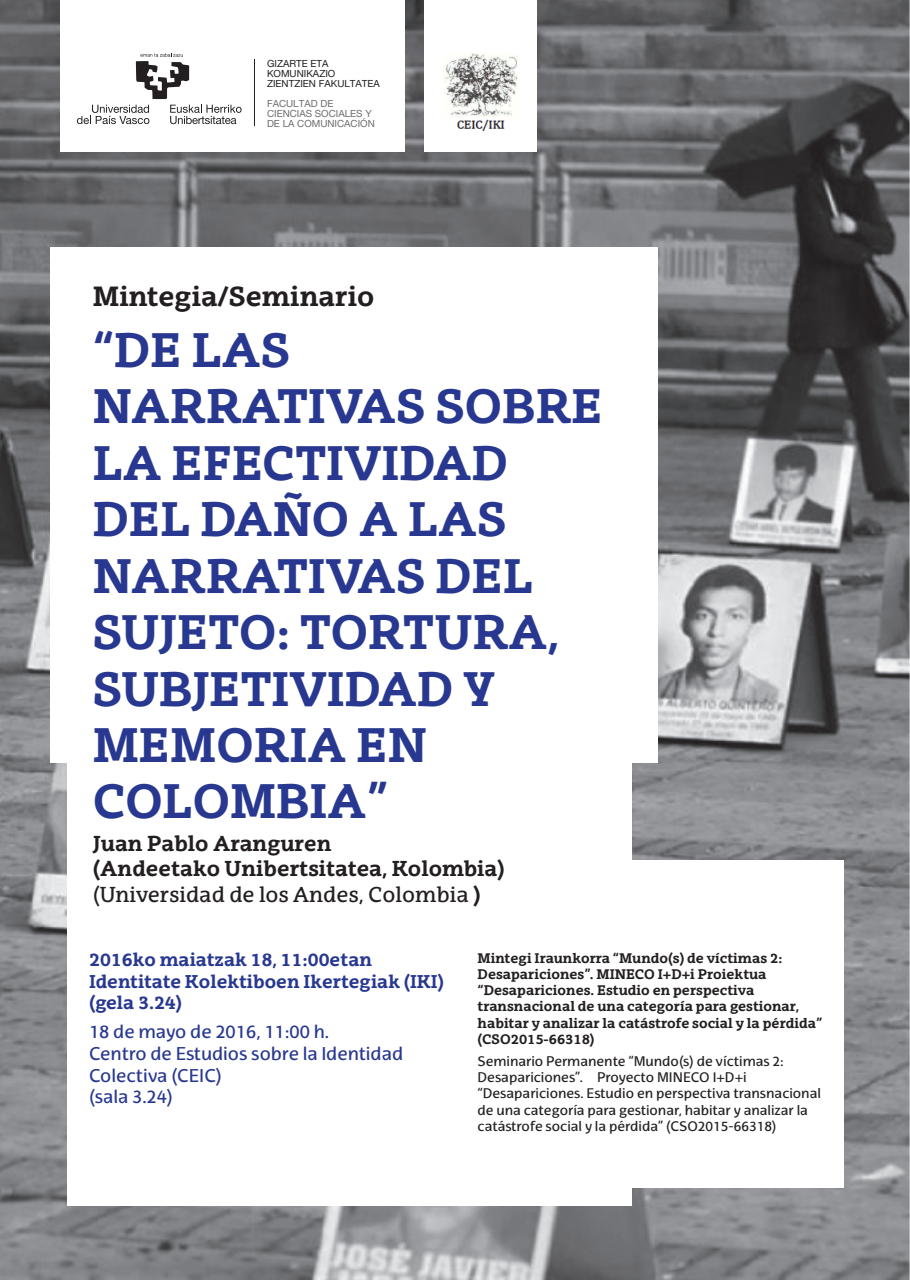
<style>
.page{position:relative;width:910px;height:1280px;background:#fff}
.page>*{position:absolute;margin:0;border:0;box-sizing:border-box;transform-origin:0 0}
.t1{font:700 47.1px/56.4px "EHU Serif";color:#283890}
.t2{font:700 27px "EHU Serif";color:#231f20}
.t3{font:700 21px/25.2px "EHU Serif";color:#231f20}
.t4{font:18px/21.6px "EHU Sans";color:#283890}
.t5{font:700 18px/21.6px "EHU Serif";color:#283890}
.t6{font:13.5px/16.2px "EHU Sans";color:#231f20}
.t7{font:700 13.5px/16.2px "EHU Serif";color:#231f20}
.t8{font:9.9px/10.1px "Helvetica Neue LT Std";color:#6c6d70}
.t9{font:9.9px/10.1px "Helvetica Neue LT Std";color:#231f20}
.s1{font-weight:400}
</style>
<div class="page">
<img style="left:0;top:0;width:910px;height:1279px">
<div style="left:51px;top:248px;width:607px;height:514px;background:#fff"></div>
<div style="left:67px;top:341px;width:564px;height:865px;background:#fff"></div>
<div style="left:279px;top:861px;width:565px;height:327px;background:#fff"></div>
<div style="left:61px;top:0;width:344px;height:152px;background:#fff"></div>
<div style="left:424px;top:0;width:113px;height:152px;background:#fff"></div>
<svg style="left:77px;top:105px;width:72px;height:19px"></svg>
<svg style="left:170px;top:105px;width:72px;height:19px"></svg>
<svg style="left:136px;top:53px;width:53px;height:46px"></svg>
<hr style="left:254px;top:60px;width:1px;height:66px;background:#231f20">
<img style="left:444px;top:53px;width:74px;height:79px">
<p class="t9" style="left:267px;top:58px;width:114px">GIZARTE ETA<br>KOMUNIKAZIO<br>ZIENTZIEN FAKULTATEA</p>
<p class="t8" style="left:267px;top:98px;width:109px">FACULTAD DE<br>CIENCIAS SOCIALES Y<br>DE LA COMUNICACIÓN</p>
<h2 class="t2" style="left:93px;top:279px;width:283px">Mintegia/Seminario</h2>
<h1 class="t1" style="left:93px;top:321px;width:512px">“DE LAS<br>NARRATIVAS SOBRE<br>LA EFECTIVIDAD<br>DEL DAÑO A LAS<br>NARRATIVAS DEL<br>SUJETO: TORTURA,<br>SUBJETIVIDAD Y<br>MEMORIA EN<br>COLOMBIA”</h1>
<h3 class="t3" style="left:93px;top:830px;width:413px">Juan Pablo Aranguren<br>(Andeetako Unibertsitatea, Kolombia) <span class="s1">(Universidad de los Andes, Colombia</span> )</h3>
<h3 class="t5" style="left:89px;top:948px;width:356px">2016ko maiatzak 18, 11:00etan<br>Identitate Kolektiboen Ikertegiak (IKI) (gela 3.24)</h3>
<h3 class="t4" style="left:89px;top:1021px;width:316px">18 de mayo de 2016, 11:00 h.<br>Centro de Estudios sobre la Identidad<br>Colectiva (CEIC)<br>(sala 3.24)</h3>
<p class="t7" style="left:478px;top:949px;width:346px">Mintegi Iraunkorra “Mundo(s) de víctimas 2:<br>Desapariciones”. MINECO I+D+i Proiektua “Desapariciones. Estudio en perspectiva transnacional de una categoría para gestionar, habitar y analizar la catástrofe social y la pérdida” (CSO2015-66318)</p>
<p class="t6" style="left:478px;top:1053px;width:345px">Seminario Permanente “Mundo(s) de víctimas 2:<br>Desapariciones”. Proyecto MINECO I+D+i “Desapariciones. Estudio en perspectiva transnacional de una categoría para gestionar, habitar y analizar la catástrofe social y la pérdida” (CSO2015-66318)</p>
</div>
